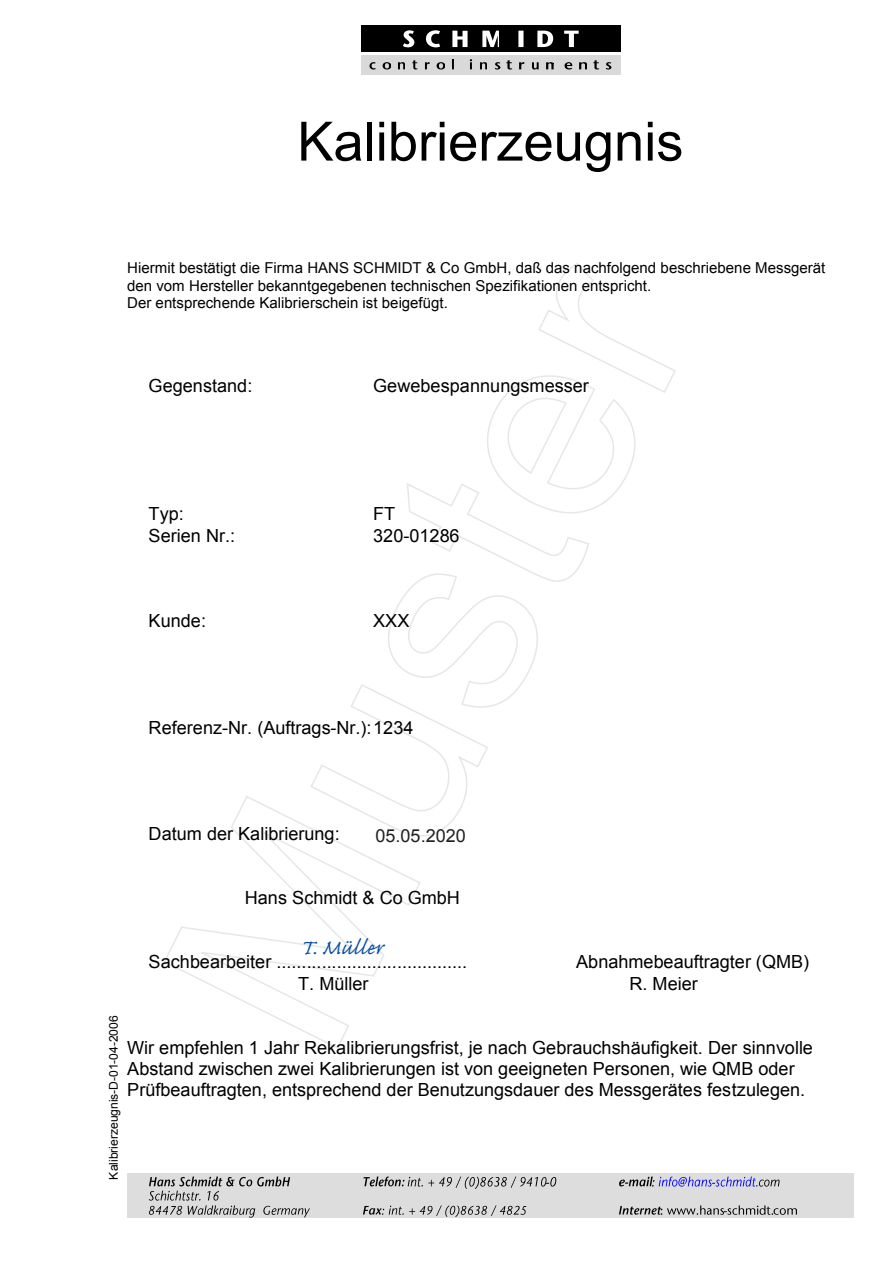
<style>
.page{position:relative;width:893px;height:1263px;background:#fff}
.page>*{position:absolute;margin:0;border:0;box-sizing:border-box;transform-origin:0 0}
.t1{font:54.3px "Arial";color:#000}
.t2{font:27px "Caflisch Script Pro";color:#0a4fa2}
.t3{font:18.15px/21.3px "Arial";color:#000}
.t4{font:18px "Arial";color:#231f20}
.t5{font:15px/17.4px "Arial";color:#000}
.t6{font:12.15px "Arial";letter-spacing:-.005em;color:#000}
</style>
<div class="page">
<svg style="left:164px;top:796px;width:257px;height:253px"></svg>
<svg style="left:309px;top:263px;width:367px;height:574px"></svg>
<div style="left:128px;top:1173px;width:726px;height:45px;background:#ddd"></div>
<div style="left:361px;top:25px;width:259px;height:27px;background:#000"></div>
<div style="left:361px;top:55px;width:259px;height:19px;background:#d9d9d9"></div>
<img style="left:402px;top:30px;width:13px;height:18px">
<img style="left:425px;top:30px;width:15px;height:18px">
<img style="left:452px;top:30px;width:16px;height:18px">
<img style="left:482px;top:30px;width:17px;height:18px">
<img style="left:518px;top:30px;width:6px;height:18px">
<img style="left:537px;top:30px;width:16px;height:18px">
<img style="left:565px;top:30px;width:14px;height:18px">
<img style="left:369px;top:62px;width:7px;height:8px">
<img style="left:383px;top:62px;width:7px;height:8px">
<img style="left:398px;top:62px;width:7px;height:8px">
<img style="left:412px;top:60px;width:6px;height:10px">
<img style="left:425px;top:62px;width:5px;height:8px">
<img style="left:436px;top:62px;width:8px;height:8px">
<img style="left:452px;top:59px;width:2px;height:11px">
<img style="left:469px;top:59px;width:4px;height:11px">
<img style="left:480px;top:62px;width:7px;height:8px">
<img style="left:495px;top:62px;width:6px;height:8px">
<img style="left:507px;top:60px;width:6px;height:10px">
<img style="left:519px;top:62px;width:6px;height:8px">
<img style="left:532px;top:62px;width:6px;height:8px">
<img style="left:546px;top:62px;width:7px;height:8px">
<img style="left:565px;top:62px;width:7px;height:8px">
<img style="left:579px;top:62px;width:7px;height:8px">
<img style="left:594px;top:60px;width:6px;height:10px">
<img style="left:606px;top:62px;width:6px;height:8px">
<img style="left:149px;top:1176px;width:142px;height:11px">
<img style="left:363px;top:1176px;width:45px;height:11px">
<img style="left:408px;top:1176px;width:149px;height:13px">
<img style="left:546px;top:1176px;width:8px;height:13px">
<img style="left:619px;top:1179px;width:5px;height:8px">
<img style="left:628px;top:1176px;width:24px;height:11px">
<img style="left:652px;top:1176px;width:59px;height:11px">
<img style="left:715px;top:1176px;width:43px;height:11px">
<img style="left:758px;top:1179px;width:22px;height:8px">
<img style="left:149px;top:1190px;width:70px;height:11px">
<img style="left:149px;top:1205px;width:161px;height:13px">
<img style="left:363px;top:1205px;width:164px;height:12px">
<img style="left:381px;top:1205px;width:11px;height:12px">
<img style="left:619px;top:1206px;width:42px;height:9px">
<img style="left:661px;top:1205px;width:63px;height:10px">
<img style="left:728px;top:1205px;width:46px;height:10px">
<img style="left:774px;top:1208px;width:23px;height:7px">
<p class="t1" style="left:297px;top:106px;width:388px">Kalibrierzeugnis</p>
<p class="t5" style="left:127px;top:260px;width:700px">Hiermit bestätigt die Firma HANS SCHMIDT &amp; Co GmbH, daß das nachfolgend beschriebene Messgerät den vom Hersteller bekanntgegebenen technischen Spezifikationen entspricht.<br>Der entsprechende Kalibrierschein ist beigefügt.</p>
<p class="t3" style="left:149px;top:375px;width:105px">Gegenstand:</p>
<p class="t3" style="left:373px;top:375px;width:217px">Gewebespannungsmesser</p>
<p class="t3" style="left:149px;top:503px;width:37px">Typ:</p>
<p class="t3" style="left:373px;top:503px;width:24px">FT</p>
<p class="t3" style="left:149px;top:525px;width:88px">Serien Nr.:</p>
<p class="t3" style="left:373px;top:525px;width:88px">320-01286</p>
<p class="t3" style="left:149px;top:610px;width:59px">Kunde:</p>
<p class="t3" style="left:373px;top:610px;width:38px">XXX</p>
<p class="t3" style="left:149px;top:717px;width:266px">Referenz-Nr. (Auftrags-Nr.): 1234</p>
<p class="t3" style="left:149px;top:823px;width:193px">Datum der Kalibrierung:</p>
<p class="t4" style="left:376px;top:824px;width:92px">05.05.2020</p>
<p class="t3" style="left:245px;top:887px;width:217px">Hans Schmidt &amp; Co GmbH</p>
<p class="t2" style="left:300px;top:933px;width:84px">T. Müller</p>
<p class="t3" style="left:149px;top:951px;width:320px">Sachbearbeiter ......................................</p>
<p class="t3" style="left:576px;top:951px;width:235px">Abnahmebeauftragter (QMB)</p>
<p class="t3" style="left:298px;top:973px;width:72px">T. Müller</p>
<p class="t3" style="left:629px;top:973px;width:70px">R. Meier</p>
<p class="t6" style="left:105px;top:1179px;width:166px;rotate:-90deg">Kalibrierzeugnis-D-01-04-2006</p>
<p class="t3" style="left:127px;top:1037px;width:687px">Wir empfehlen 1 Jahr Rekalibrierungsfrist, je nach Gebrauchshäufigkeit. Der sinnvolle<br>Abstand zwischen zwei Kalibrierungen ist von geeigneten Personen, wie QMB oder<br>Prüfbeauftragten, entsprechend der Benutzungsdauer des Messgerätes festzulegen.</p>
</div>
